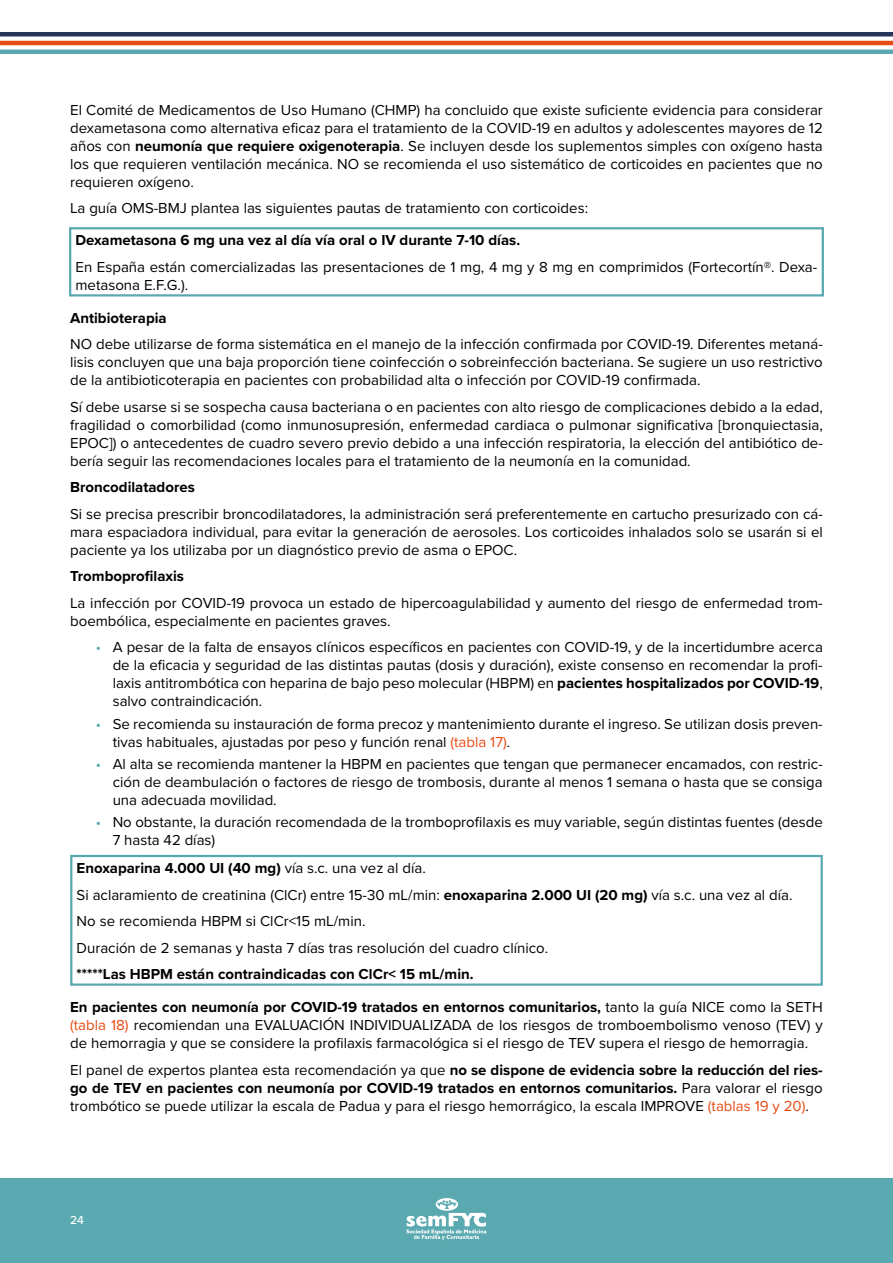
<style>
.page{position:relative;width:893px;height:1263px;background:#fff}
.page>*{position:absolute;margin:0;border:0;box-sizing:border-box;transform-origin:0 0}
.t1{font:15px/18px "Proxima Nova";color:#000;text-align:justify}
.t2{font:700 15px/32.7px "Proxima Nova";color:#000}
.t3{font:500 12px "Proxima Nova";color:#fff}
.s1{font-weight:700}
.s2{color:#5aa9b0}
.s3{color:#e74b13}
.s4{font-weight:400}
</style>
<div class="page">
<hr style="left:0;top:41px;width:893px;height:4px;background:#e74b13">
<hr style="left:0;top:50px;width:893px;height:4px;background:#5aa9b0">
<hr style="left:0;top:32px;width:893px;height:4px;background:#263859">
<div style="left:0;top:1178px;width:893px;height:85px;background:#5aa9b0"></div>
<svg style="left:406px;top:1198px;width:81px;height:42px"></svg>
<div style="left:69px;top:227px;width:755px;height:69px;border:2px solid #5aa9b0"></div>
<div style="left:70px;top:855px;width:753px;height:131px;border:2px solid #5aa9b0"></div>
<p class="t1" style="left:70px;top:100px;width:754px">El Comité de Medicamentos de Uso Humano (CHMP) ha concluido que existe suficiente evidencia para considerar dexametasona como alternativa eficaz para el tratamiento de la COVID-19 en adultos y adolescentes mayores de 12 años con <span class="s1">neumonía que requiere oxigenoterapia</span>. Se incluyen desde los suplementos simples con oxígeno hasta los que requieren ventilación mecánica. NO se recomienda el uso sistemático de corticoides en pacientes que no requieren oxígeno.</p>
<p class="t1" style="left:70px;top:198px;width:519px">La guía OMS-BMJ plantea las siguientes pautas de tratamiento con corticoides:</p>
<p class="t2" style="left:76px;top:224px;width:446px">Dexametasona 6 mg una vez al día vía oral o IV durante 7-10 días.</p>
<p class="t1" style="left:76px;top:257px;width:743px">En España están comercializadas las presentaciones de 1 mg, 4 mg y 8 mg en comprimidos (Fortecortín®. Dexa&shy;metasona E.F.G.).</p>
<p class="t2" style="left:70px;top:301px;width:98px">Antibioterapia</p>
<p class="t1" style="left:70px;top:335px;width:754px">NO debe utilizarse de forma sistemática en el manejo de la infección confirmada por COVID-19. Diferentes metaná&shy;lisis concluyen que una baja proporción tiene coinfección o sobreinfección bacteriana. Se sugiere un uso restrictivo de la antibioticoterapia en pacientes con probabilidad alta o infección por COVID-19 confirmada.</p>
<p class="t1" style="left:70px;top:397px;width:754px">Sí debe usarse si se sospecha causa bacteriana o en pacientes con alto riesgo de complicaciones debido a la edad, fragilidad o comorbilidad (como inmunosupresión, enfermedad cardiaca o pulmonar significativa [bronquiectasia, EPOC]) o antecedentes de cuadro severo previo debido a una infección respiratoria, la elección del antibiótico de&shy;bería seguir las recomendaciones locales para el tratamiento de la neumonía en la comunidad.</p>
<p class="t2" style="left:70px;top:471px;width:126px">Broncodilatadores</p>
<p class="t1" style="left:70px;top:504px;width:754px">Si se precisa prescribir broncodilatadores, la administración será preferentemente en cartucho presurizado con cá&shy;mara espaciadora individual, para evitar la generación de aerosoles. Los corticoides inhalados solo se usarán si el paciente ya los utilizaba por un diagnóstico previo de asma o EPOC.</p>
<p class="t2" style="left:70px;top:560px;width:115px">Tromboprofilaxis</p>
<p class="t1" style="left:70px;top:593px;width:754px">La infección por COVID-19 provoca un estado de hipercoagulabilidad y aumento del riesgo de enfermedad trom&shy;boembólica, especialmente en pacientes graves.</p>
<p class="t1" style="left:113px;top:638px;width:712px;text-indent:-17px"><span class="s2">•</span> A pesar de la falta de ensayos clínicos específicos en pacientes con COVID-19, y de la incertidumbre acerca de la eficacia y seguridad de las distintas pautas (dosis y duración), existe consenso en recomendar la profi&shy;laxis antitrombótica con heparina de bajo peso molecular (HBPM) en <span class="s1">pacientes hospitalizados por COVID-19</span>, salvo contraindicación.</p>
<p class="t1" style="left:113px;top:714px;width:712px;text-indent:-17px"><span class="s2">•</span> Se recomienda su instauración de forma precoz y mantenimiento durante el ingreso. Se utilizan dosis preven&shy;tivas habituales, ajustadas por peso y función renal <span class="s3">(tabla 17)</span>.</p>
<p class="t1" style="left:113px;top:754px;width:712px;text-indent:-17px"><span class="s2">•</span> Al alta se recomienda mantener la HBPM en pacientes que tengan que permanecer encamados, con restric&shy;ción de deambulación o factores de riesgo de trombosis, durante al menos 1 semana o hasta que se consiga una adecuada movilidad.</p>
<p class="t1" style="left:113px;top:812px;width:712px;text-indent:-17px"><span class="s2">•</span> No obstante, la duración recomendada de la tromboprofilaxis es muy variable, según distintas fuentes (desde<br>7 hasta 42 días)</p>
<p class="t1" style="left:77px;top:854px;width:717px;line-height:26.5px;text-align:left"><span class="s1">Enoxaparina 4.000 UI (40 mg)</span> vía s.c. una vez al día.<br>Si aclaramiento de creatinina (ClCr) entre 15-30 mL/min: <span class="s1">enoxaparina 2.000 UI (20 mg)</span> vía s.c. una vez al día.<br>No se recomienda HBPM si ClCr&lt;15 mL/min.<br>Duración de 2 semanas y hasta 7 días tras resolución del cuadro clínico.</p>
<p class="t2" style="left:70px;top:957px;width:754px;text-indent:6px">*****Las HBPM están contraindicadas con ClCr&lt; 15 mL/min.<br>En pacientes con neumonía por COVID-19 tratados en entornos comunitarios, <span class="s4">tanto la guía NICE como la SETH</span></p>
<p class="t1" style="left:70px;top:1015px;width:754px"><span class="s3">(tabla 18)</span> recomiendan una EVALUACIÓN INDIVIDUALIZADA de los riesgos de tromboembolismo venoso (TEV) y de hemorragia y que se considere la profilaxis farmacológica si el riesgo de TEV supera el riesgo de hemorragia.</p>
<p class="t1" style="left:70px;top:1060px;width:754px">El panel de expertos plantea esta recomendación ya que <span class="s1">no se dispone de evidencia sobre la reducción del ries&shy;go de TEV en pacientes con neumonía por COVID-19 tratados en entornos comunitarios.</span> Para valorar el riesgo trombótico se puede utilizar la escala de Padua y para el riesgo hemorrágico, la escala IMPROVE <span class="s3">(tablas 19 y 20)</span>.</p>
<p class="t3" style="left:70px;top:1211px;width:15px">24</p>
</div>
